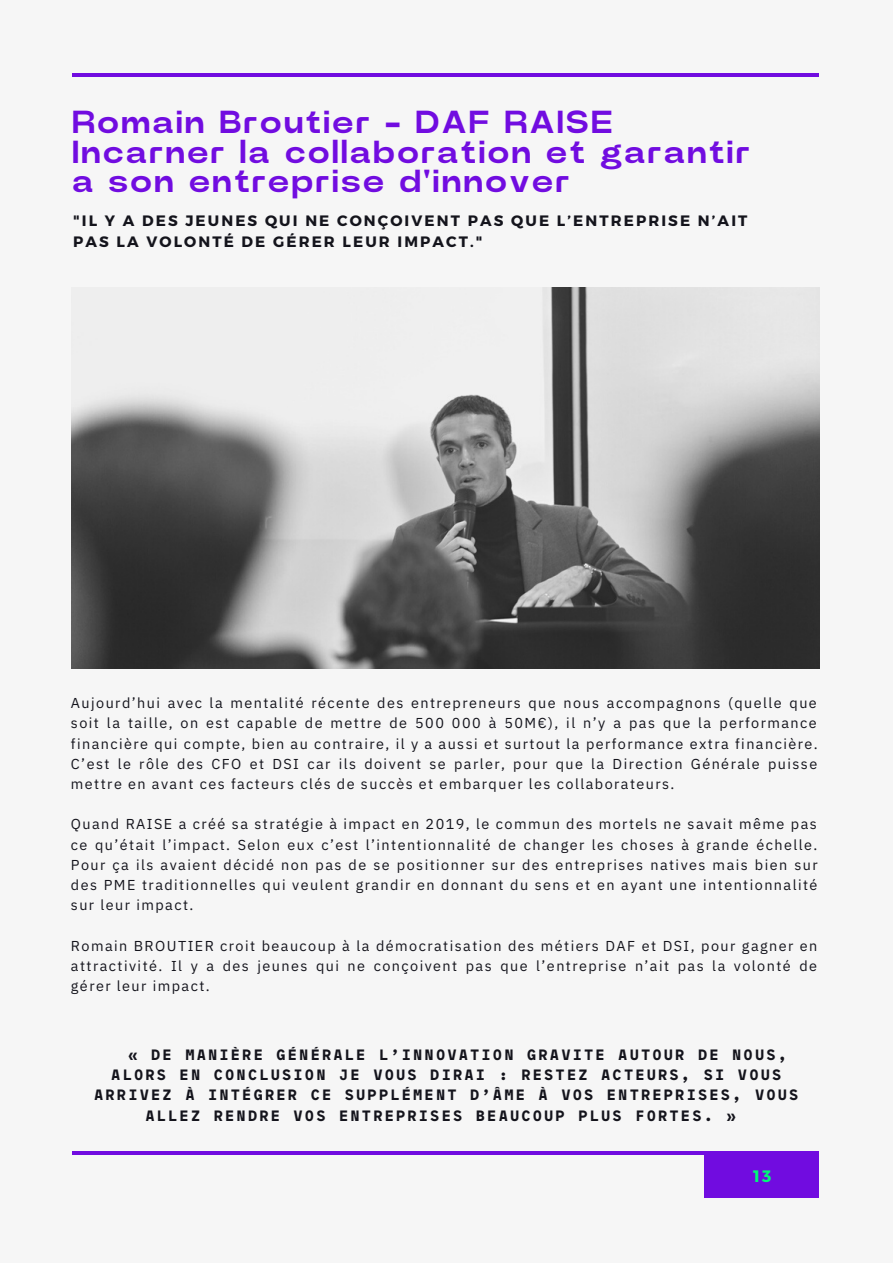
<style>
.page{position:relative;width:893px;height:1264px;background:#fff}
.page>*{position:absolute;margin:0;border:0;box-sizing:border-box;transform-origin:0 0}
.t1{font:700 31.8px/29.2px "Power Grotesk";letter-spacing:.08em;color:#710ce0}
.t2{font:700 16.5px "Montserrat";color:#00f977}
.t3{font:700 15px "Maax Mono Trial";letter-spacing:.14em;color:#14141c}
.t4{font:700 15px/20.2px "Montserrat";letter-spacing:.14em;color:#14141c}
.t5{font:14.4px/20.2px "Anuphan";letter-spacing:.1em;color:#14141c;text-align:justify}
</style>
<div class="page">
<div style="left:0;top:0;width:892px;height:1262px;background:#f6f6f6"></div>
<hr style="left:72px;top:73px;width:747px;height:4px;background:#710ce0">
<div style="left:704px;top:1151px;width:114px;height:46px;background:#710ce0"></div>
<hr style="left:72px;top:1151px;width:747px;height:3px;background:#710ce0">
<img style="left:71px;top:288px;width:748px;height:380px">
<p class="t1" style="left:72px;top:109px;width:541px">Romain Broutier - DAF RAISE</p>
<p class="t1" style="left:72px;top:138px;width:678px">Incarner la collaboration et garantir a son entreprise d'innover</p>
<p class="t4" style="left:73px;top:210px;width:675px">"IL Y A DES JEUNES QUI NE CONÇOIVENT PAS QUE L’ENTREPRISE N’AIT<br>PAS LA VOLONTÉ DE GÉRER LEUR IMPACT."</p>
<p class="t5" style="left:71px;top:692px;width:748px">Aujourd’hui avec la mentalité récente des entrepreneurs que nous accompagnons (quelle que soit la taille, on est capable de mettre de 500 000 à 50M€), il n’y a pas que la performance financière qui compte, bien au contraire, il y a aussi et surtout la performance extra financière.<br>C’est le rôle des CFO et DSI car ils doivent se parler, pour que la Direction Générale puisse mettre en avant ces facteurs clés de succès et embarquer les collaborateurs.</p>
<p class="t5" style="left:71px;top:814px;width:748px">Quand RAISE a créé sa stratégie à impact en 2019, le commun des mortels ne savait même pas ce qu’était l’impact. Selon eux c’est l’intentionnalité de changer les choses à grande échelle.<br>Pour ça ils avaient décidé non pas de se positionner sur des entreprises natives mais bien sur des PME traditionnelles qui veulent grandir en donnant du sens et en ayant une intentionnalité sur leur impact.</p>
<p class="t5" style="left:71px;top:935px;width:748px">Romain BROUTIER croit beaucoup à la démocratisation des métiers DAF et DSI, pour gagner en attractivité. Il y a des jeunes qui ne conçoivent pas que l’entreprise n’ait pas la volonté de gérer leur impact.</p>
<p class="t3" style="left:128px;top:1045px;width:660px">« DE MANIÈRE GÉNÉRALE L’INNOVATION GRAVITE AUTOUR DE NOUS,</p>
<p class="t3" style="left:111px;top:1065px;width:671px">ALORS EN CONCLUSION JE VOUS DIRAI : RESTEZ ACTEURS, SI VOUS</p>
<p class="t3" style="left:94px;top:1086px;width:705px">ARRIVEZ À INTÉGRER CE SUPPLÉMENT D’ÂME À VOS ENTREPRISES, VOUS</p>
<p class="t3" style="left:145px;top:1106px;width:592px">ALLEZ RENDRE VOS ENTREPRISES BEAUCOUP PLUS FORTES. »</p>
<p class="t2" style="left:753px;top:1165px;width:20px">13</p>
</div>
